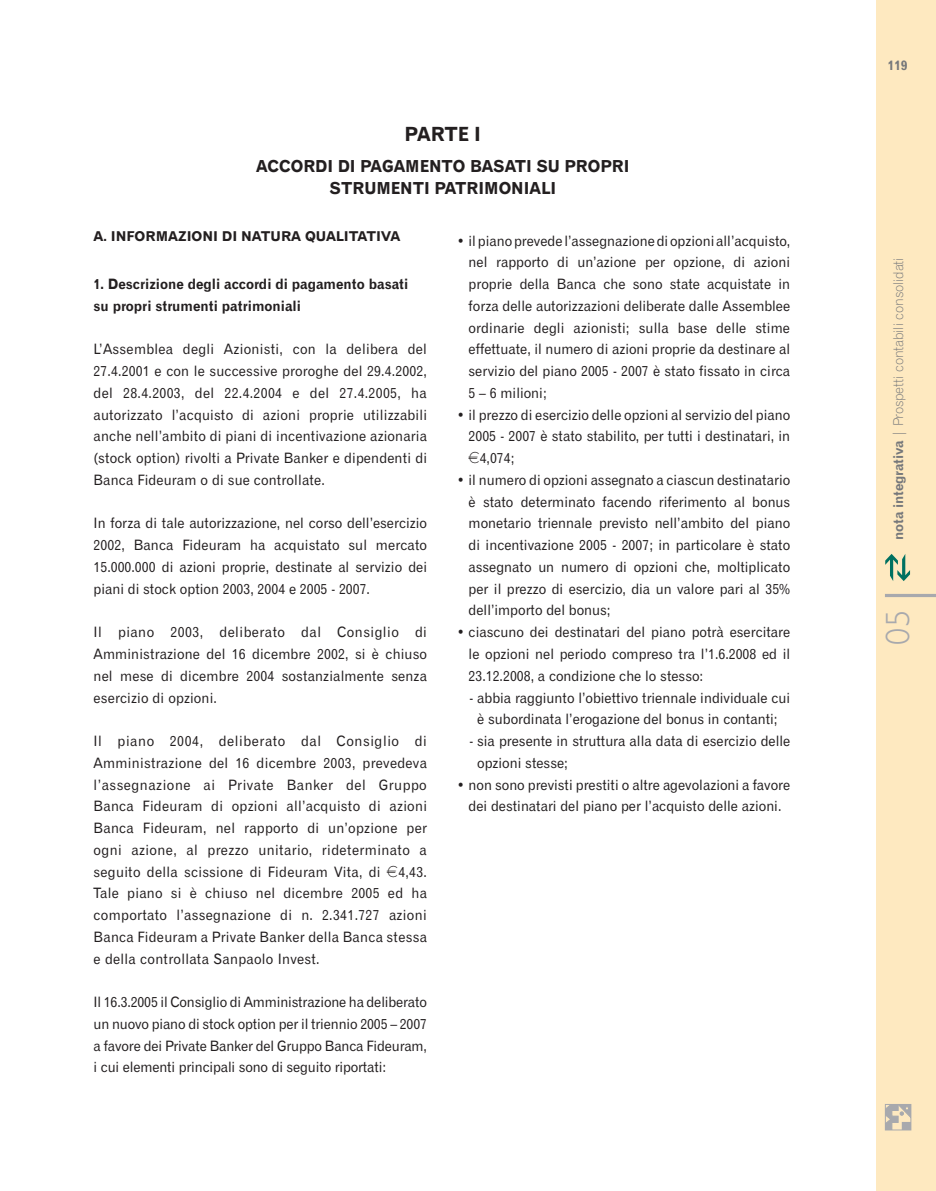
<style>
.page{position:relative;width:936px;height:1191px;background:#fff}
.page>*{position:absolute;margin:0;border:0;box-sizing:border-box;transform-origin:0 0}
.t1{font:300 33.75px "Humanist 521 BT";color:#a8a9ad}
.t2{font:19.5px "Gothic 720 BT Bold B";letter-spacing:-.01em;color:#231f20;scale:.95 1}
.t3{font:16.5px/22.5px "Gothic 720 BT Bold B";color:#231f20;text-align:center;scale:.95 1}
.TESTO{font:14.25px/21.8px "Gothic 720 BT Roman B";color:#231f20;text-align:justify;scale:.95 1}
.t4{font:14.25px/21.8px "Gothic 720 BT Bold B";color:#231f20;scale:.95 1}
.t5{font:13.5px "Gothic 720 BT Light B";letter-spacing:-.015em;color:#76787b}
.t6{font:13.5px "Gothic 720 BT Bold B";color:#231f20}
.t7{font:13.5px "Gothic 720 BT Bold B";color:#76787b}
.s1{font-family:"Euro font"}
.s2{font-family:"Gothic 720 BT Bold B"}
</style>
<div class="page">
<div style="left:876px;top:0;width:59px;height:1191px;background:#fee9c0"></div>
<svg style="left:885px;top:554px;width:25px;height:27px"></svg>
<hr style="left:884px;top:594px;width:51px;height:3px;background:#a8a9ad">
<svg style="left:887px;top:1106px;width:22px;height:22px"></svg>
<div style="left:885px;top:1104px;width:26px;height:26px;border:1px solid #a8a9ad"></div>
<p class="t2" style="left:404px;top:122px;width:82px">PARTE I</p>
<p class="t3" style="left:256px;top:155px;width:394px">ACCORDI DI PAGAMENTO BASATI SU PROPRI<br>STRUMENTI PATRIMONIALI</p>
<p class="t6" style="left:94px;top:228px;width:308px">A. INFORMAZIONI DI NATURA QUALITATIVA</p>
<p class="t4" style="left:94px;top:273px;width:333px">1. Descrizione degli accordi di pagamento basati su propri strumenti patrimoniali</p>
<p class="TESTO" style="left:94px;top:338px;width:352px">L’Assemblea degli Azionisti, con la delibera del 27.4.2001 e con le successive proroghe del 29.4.2002, del 28.4.2003, del 22.4.2004 e del 27.4.2005, ha autorizzato l’acquisto di azioni proprie utilizzabili anche nell’ambito di piani di incentivazione azionaria (stock option) rivolti a Private Banker e dipendenti di Banca Fideuram o di sue controllate.</p>
<p class="TESTO" style="left:94px;top:512px;width:352px">In forza di tale autorizzazione, nel corso dell’esercizio 2002, Banca Fideuram ha acquistato sul mercato 15.000.000 di azioni proprie, destinate al servizio dei piani di stock option 2003, 2004 e 2005 - 2007.</p>
<p class="TESTO" style="left:94px;top:621px;width:352px">Il piano 2003, deliberato dal Consiglio di Amministrazione del 16 dicembre 2002, si è chiuso nel mese di dicembre 2004 sostanzialmente senza esercizio di opzioni.</p>
<p class="TESTO" style="left:94px;top:730px;width:352px">Il piano 2004, deliberato dal Consiglio di Amministrazione del 16 dicembre 2003, prevedeva l’assegnazione ai Private Banker del Gruppo Banca Fideuram di opzioni all’acquisto di azioni Banca Fideuram, nel rapporto di un’opzione per ogni azione, al prezzo unitario, rideterminato a seguito della scissione di Fideuram Vita, di <span class="s1">e</span>4,43.<br>Tale piano si è chiuso nel dicembre 2005 ed ha comportato l’assegnazione di n. 2.341.727 azioni Banca Fideuram a Private Banker della Banca stessa e della controllata Sanpaolo Invest.</p>
<p class="TESTO" style="left:94px;top:991px;width:352px">Il 16.3.2005 il Consiglio di Amministrazione ha deliberato un nuovo piano di stock option per il triennio 2005 – 2007 a favore dei Private Banker del Gruppo Banca Fideuram, i cui elementi principali sono di seguito riportati:</p>
<p class="TESTO" style="left:468px;top:229px;width:340px;text-indent:-12px">• il piano prevede l’assegnazione di opzioni all’acquisto, nel rapporto di un’azione per opzione, di azioni proprie della Banca che sono state acquistate in forza delle autorizzazioni deliberate dalle Assemblee ordinarie degli azionisti; sulla base delle stime effettuate, il numero di azioni proprie da destinare al servizio del piano 2005 - 2007 è stato fissato in circa 5 – 6 milioni;</p>
<p class="TESTO" style="left:468px;top:403px;width:340px;text-indent:-12px">• il prezzo di esercizio delle opzioni al servizio del piano 2005 - 2007 è stato stabilito, per tutti i destinatari, in <span class="s1">e</span>4,074;</p>
<p class="TESTO" style="left:468px;top:469px;width:340px;text-indent:-12px">• il numero di opzioni assegnato a ciascun destinatario è stato determinato facendo riferimento al bonus monetario triennale previsto nell’ambito del piano di incentivazione 2005 - 2007; in particolare è stato assegnato un numero di opzioni che, moltiplicato per il prezzo di esercizio, dia un valore pari al 35% dell’importo del bonus;</p>
<p class="TESTO" style="left:468px;top:621px;width:340px;text-indent:-12px">• ciascuno dei destinatari del piano potrà esercitare le opzioni nel periodo compreso tra l’1.6.2008 ed il 23.12.2008, a condizione che lo stesso:</p>
<p class="TESTO" style="left:469px;top:686px;width:339px;text-align:center">- abbia raggiunto l’obiettivo triennale individuale cui è subordinata l’erogazione del bonus in contanti;</p>
<p class="TESTO" style="left:477px;top:730px;width:331px;text-indent:-8px">- sia presente in struttura alla data di esercizio delle opzioni stesse;</p>
<p class="TESTO" style="left:457px;top:773px;width:352px;text-align:center">• non sono previsti prestiti o altre agevolazioni a favore dei destinatari del piano per l’acquisto delle azioni.</p>
<p class="t7" style="left:887px;top:57px;width:22px">119</p>
<p class="t5" style="left:890px;top:539px;width:284px;rotate:-90deg"><span class="s2">nota integrativa</span> | Prospetti contabili consolidati</p>
<h1 class="t1" style="left:876px;top:645px;width:36px;rotate:-90deg">05</h1>
</div>
